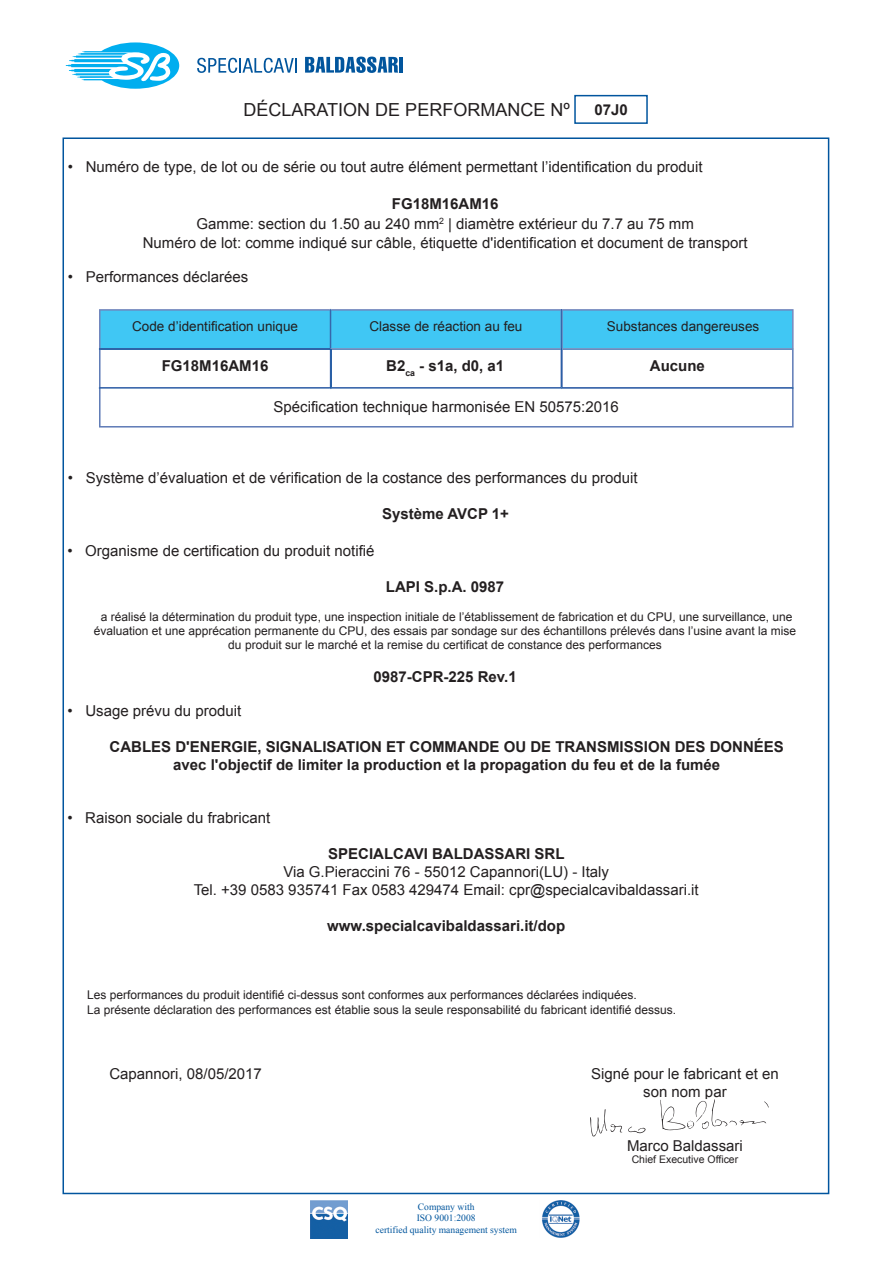
<style>
.page{position:relative;width:893px;height:1263px;background:#fff}
.page>*{position:absolute;margin:0;border:0;box-sizing:border-box;transform-origin:0 0}
.t1{font:18px "Arial";color:#231f20}
.t2{font:15px/19.5px "Arial";color:#231f20;text-align:center}
.t3{font:700 15px/18px "Arial";color:#231f20;text-align:center}
.t4{font:13.5px "Arial";color:#231f20}
.t5{font:12px/14.4px "Arial";color:#231f20}
.t6{font:10.5px "Arial";color:#231f20}
.t7{font:9.6px/11.6px "Times New Roman";color:#01559d;text-align:center}
.s1{font-weight:700}
</style>
<div class="page">
<div style="left:574px;top:95px;width:74px;height:29px;background:#fff;border:2px solid #01559e"></div>
<svg style="left:66px;top:42px;width:113px;height:47px"></svg>
<svg style="left:197px;top:58px;width:100px;height:15px"></svg>
<svg style="left:305px;top:57px;width:93px;height:16px"></svg>
<hr style="left:399px;top:57px;width:4px;height:16px;background:#01559d">
<img style="left:310px;top:1201px;width:38px;height:37px">
<img style="left:542px;top:1201px;width:38px;height:37px">
<svg style="left:99px;top:309px;width:695px;height:118px"></svg>
<svg style="left:590px;top:1099px;width:179px;height:38px"></svg>
<p class="t1" style="left:244px;top:98px;width:328px">DÉCLARATION DE PERFORMANCE Nº</p>
<p class="t3" style="left:594px;top:101px;width:35px">07J0</p>
<p class="t2" style="left:68px;top:157px;width:636px">• Numéro de type, de lot ou de série ou tout autre élément permettant l’identification du produit</p>
<p class="t2" style="left:143px;top:194px;width:606px"><span class="s1">FG18M16AM16<br></span>Gamme: section du 1.50 au 240 mm<sup>2</sup> | diamètre extérieur du 7.7 au 75 mm<br>Numéro de lot: comme indiqué sur câble, étiquette d'identification et document de transport</p>
<p class="t2" style="left:68px;top:267px;width:182px">• Performances déclarées</p>
<p class="t4" style="left:132px;top:317px;width:167px">Code d’identification unique</p>
<p class="t4" style="left:369px;top:317px;width:155px">Classe de réaction au feu</p>
<p class="t4" style="left:607px;top:317px;width:154px">Substances dangereuses</p>
<p class="t3" style="left:650px;top:358px;width:57px">Aucune</p>
<p class="t2" style="left:274px;top:397px;width:347px">Spécification technique harmonisée EN 50575:2016</p>
<p class="t3" style="left:162px;top:358px;width:108px">FG18M16AM16</p>
<p class="t3" style="left:386px;top:358px;width:120px">B2<sub>ca</sub> - s1a, d0, a1</p>
<p class="t2" style="left:68px;top:468px;width:571px">• Système d’évaluation et de vérification de la costance des performances du produit</p>
<p class="t3" style="left:382px;top:505px;width:128px">Système AVCP 1+</p>
<p class="t2" style="left:67px;top:541px;width:309px">• Organisme de certification du produit notifié</p>
<p class="t3" style="left:386px;top:578px;width:120px">LAPI S.p.A. 0987</p>
<p class="t5" style="left:94px;top:609px;width:704px;text-align:center">a réalisé la détermination du produit type, une inspection initiale de l’établissement de fabrication et du CPU, une surveillance, une évaluation et une apprécation permanente du CPU, des essais par sondage sur des échantillons prélevés dans l’usine avant la mise du produit sur le marché et la remise du certificat de constance des performances</p>
<p class="t3" style="left:374px;top:668px;width:145px">0987-CPR-225 Rev.1</p>
<p class="t2" style="left:68px;top:701px;width:175px">• Usage prévu du produit</p>
<p class="t3" style="left:110px;top:738px;width:676px">CABLES D'ENERGIE, SIGNALISATION ET COMMANDE OU DE TRANSMISSION DES DONNÉES avec l'objectif de limiter la production et la propagation du feu et de la fumée</p>
<p class="t2" style="left:67px;top:808px;width:204px">• Raison sociale du frabricant</p>
<p class="t3" style="left:328px;top:845px;width:238px">SPECIALCAVI BALDASSARI SRL</p>
<p class="t2" style="left:194px;top:863px;width:507px;line-height:18px">Via G.Pieraccini 76 - 55012 Capannori(LU) - Italy<br>Tel. +39 0583 935741 Fax 0583 429474 Email: cpr@specialcavibaldassari.it</p>
<p class="t3" style="left:327px;top:917px;width:239px">www.specialcavibaldassari.it/dop</p>
<p class="t5" style="left:87px;top:988px;width:590px">Les performances du produit identifié ci-dessus sont conformes aux performances déclarées indiquées.<br>La présente déclaration des performances est établie sous la seule responsabilité du fabricant identifié dessus.</p>
<p class="t2" style="left:109px;top:1064px;width:154px">Capannori, 08/05/2017</p>
<p class="t2" style="left:591px;top:1064px;width:189px;line-height:18px">Signé pour le fabricant et en son nom par</p>
<p class="t7" style="left:376px;top:1201px;width:143px">Company with<br>ISO 9001:2008<br>certified quality management system</p>
<p class="t2" style="left:627px;top:1136px;width:117px">Marco Baldassari</p>
<p class="t6" style="left:632px;top:1152px;width:108px">Chief Executive Officer</p>
</div>
